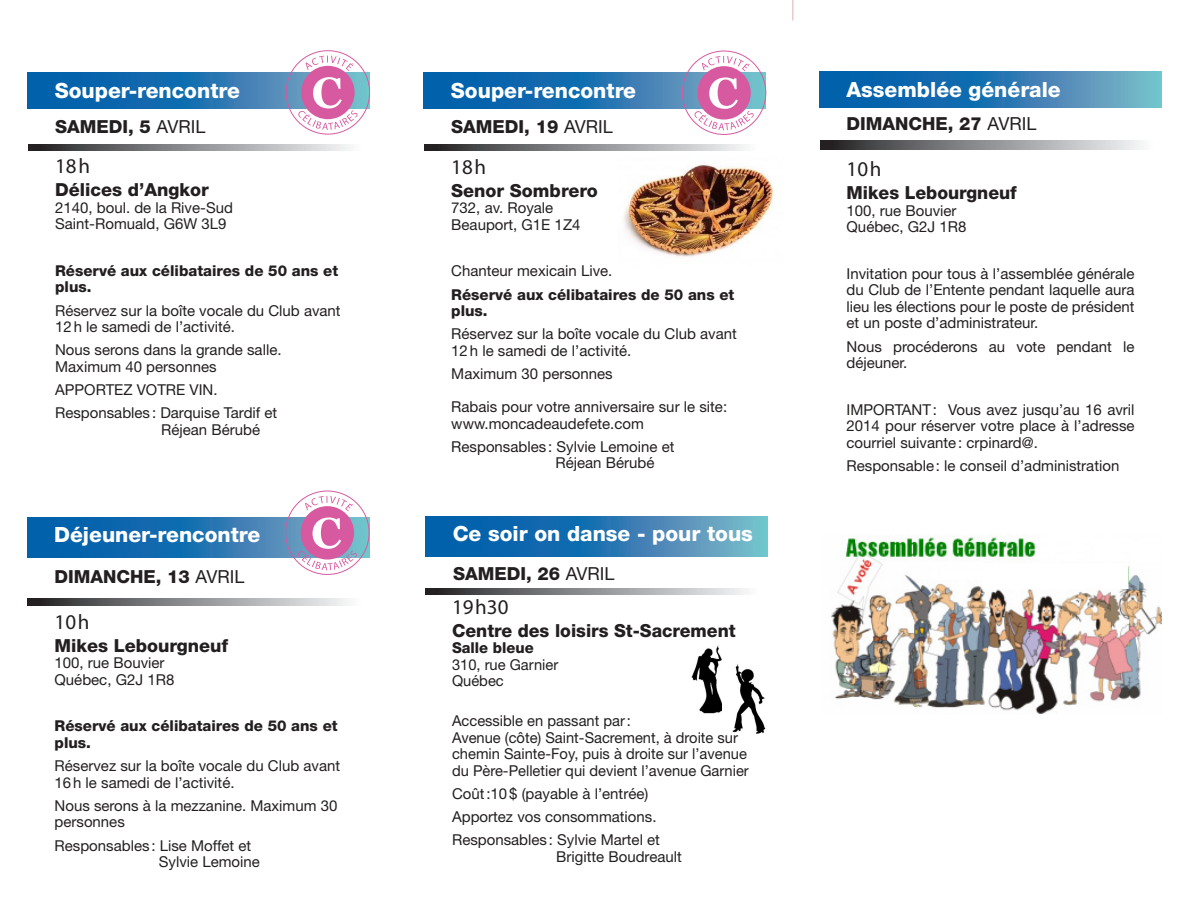
<style>
.page{position:relative;width:1188px;height:918px;background:#fff}
.page>*{position:absolute;margin:0;border:0;box-sizing:border-box;transform-origin:0 0}
.t1{font:800 21px "Helvetica Neue";color:#fff}
.t2{font:21px "Myriad Pro";color:#231f20}
.t3{font:800 18px "Helvetica Neue";color:#231f20}
.t4{font:15px/16.5px "Helvetica Neue";color:#231f20}
.t5{font:800 15px/16.5px "Helvetica Neue";color:#231f20}
.s1{font-weight:400}
.s2{font-weight:800}
</style>
<div class="page">
<img style="left:691px;top:645px;width:31px;height:69px">
<img style="left:732px;top:664px;width:34px;height:70px">
<hr style="left:792px;top:0;width:2px;height:21px;background:#af2938">
<svg style="left:27px;top:517px;width:342px;height:40px;background:#2273b1"></svg>
<svg style="left:28px;top:598px;width:320px;height:7px;background:#8b8c8e"></svg>
<svg style="left:305px;top:496px;width:48px;height:15px"></svg>
<div style="left:301px;top:506px;width:53px;height:54px;background:#d75aa1;border-radius:50%"></div>
<svg style="left:297px;top:517px;width:60px;height:53px"></svg>
<svg style="left:28px;top:73px;width:342px;height:35px;background:#2273b1"></svg>
<svg style="left:28px;top:144px;width:321px;height:7px;background:#8b8c8e"></svg>
<svg style="left:306px;top:56px;width:48px;height:15px"></svg>
<div style="left:301px;top:66px;width:54px;height:53px;background:#d75aa1;border-radius:50%"></div>
<svg style="left:298px;top:77px;width:60px;height:53px"></svg>
<svg style="left:424px;top:73px;width:342px;height:36px;background:#2273b1"></svg>
<svg style="left:424px;top:145px;width:321px;height:6px;background:#8b8c8e"></svg>
<svg style="left:702px;top:56px;width:48px;height:15px"></svg>
<div style="left:697px;top:66px;width:54px;height:54px;background:#d75aa1;border-radius:50%"></div>
<svg style="left:694px;top:77px;width:60px;height:53px"></svg>
<img style="left:623px;top:165px;width:151px;height:92px">
<svg style="left:426px;top:589px;width:320px;height:5px;background:#8b8c8e"></svg>
<svg style="left:426px;top:516px;width:342px;height:40px;background:#2e7db4"></svg>
<img style="left:831px;top:537px;width:330px;height:177px">
<div style="left:982px;top:563px;width:147px;height:26px;background:#fff"></div>
<svg style="left:821px;top:140px;width:320px;height:10px;background:#8b8c8e"></svg>
<svg style="left:819px;top:72px;width:342px;height:35px;background:#2e7db4"></svg>
<p class="t1" style="left:55px;top:78px;width:187px">Souper-rencontre</p>
<p class="t3" style="left:55px;top:116px;width:152px">SAMEDI, 5 <span class="s1">AVRIL</span></p>
<p class="t1" style="left:451px;top:78px;width:187px">Souper-rencontre</p>
<p class="t3" style="left:451px;top:116px;width:163px">SAMEDI, 19 <span class="s1">AVRIL</span></p>
<p class="t1" style="left:846px;top:77px;width:216px">Assemblée générale</p>
<p class="t3" style="left:846px;top:113px;width:191px">DIMANCHE, 27 <span class="s1">AVRIL</span></p>
<p class="t2" style="left:55px;top:153px;width:36px">18h</p>
<p class="t3" style="left:55px;top:179px;width:155px">Délices d’Angkor</p>
<p class="t4" style="left:55px;top:199px;width:179px">2140, boul. de la Rive-Sud<br>Saint-Romuald, G6W 3L9</p>
<p class="t5" style="left:55px;top:262px;width:285px">Réservé aux célibataires de 50 ans et plus.</p>
<p class="t4" style="left:55px;top:302px;width:287px">Réservez sur la boîte vocale du Club avant<br>12h le samedi de l’activité.</p>
<p class="t4" style="left:55px;top:342px;width:228px">Nous serons dans la grande salle.<br>Maximum 40 personnes</p>
<p class="t4" style="left:55px;top:381px;width:164px">APPORTEZ VOTRE VIN.</p>
<p class="t4" style="left:161px;top:405px;width:118px;text-indent:-106px">Responsables: Darquise Tardif et<br>Réjean Bérubé</p>
<p class="t2" style="left:451px;top:154px;width:36px">18h</p>
<p class="t3" style="left:451px;top:180px;width:148px">Senor Sombrero</p>
<p class="t4" style="left:451px;top:200px;width:131px">732, av. Royale<br>Beauport, G1E 1Z4</p>
<p class="t4" style="left:451px;top:263px;width:163px">Chanteur mexicain Live.</p>
<p class="t5" style="left:451px;top:286px;width:285px">Réservé aux célibataires de 50 ans et plus.</p>
<p class="t4" style="left:451px;top:326px;width:287px">Réservez sur la boîte vocale du Club avant<br>12h le samedi de l’activité.</p>
<p class="t4" style="left:451px;top:365px;width:163px">Maximum 30 personnes</p>
<p class="t4" style="left:451px;top:398px;width:277px">Rabais pour votre anniversaire sur le site: www.moncadeaudefete.com</p>
<p class="t4" style="left:556px;top:438px;width:121px;text-indent:-104px">Responsables: Sylvie Lemoine et<br>Réjean Bérubé</p>
<p class="t2" style="left:847px;top:156px;width:36px">10h</p>
<p class="t3" style="left:847px;top:182px;width:172px">Mikes Lebourgneuf</p>
<p class="t4" style="left:847px;top:202px;width:121px">100, rue Bouvier<br>Québec, G2J 1R8</p>
<p class="t4" style="left:847px;top:265px;width:290px;text-align:justify">Invitation pour tous à l’assemblée générale du Club de l’Entente pendant laquelle aura lieu les élections pour le poste de président et un poste d’administrateur.</p>
<p class="t4" style="left:847px;top:338px;width:289px">Nous procéderons au vote pendant le déjeuner.</p>
<p class="t4" style="left:847px;top:401px;width:290px;text-align:justify">IMPORTANT: Vous avez jusqu’au 16 avril 2014 pour réserver votre place à l’adresse courriel suivante: crpinard@.</p>
<p class="t4" style="left:847px;top:457px;width:274px">Responsable: le conseil d’administration</p>
<p class="t1" style="left:54px;top:522px;width:208px">Déjeuner-rencontre</p>
<p class="t1" style="left:453px;top:521px;width:302px">Ce soir on danse - pour tous</p>
<p class="t3" style="left:55px;top:565px;width:191px">DIMANCHE, 13 <span class="s1">AVRIL</span></p>
<p class="t3" style="left:453px;top:563px;width:163px">SAMEDI, 26 <span class="s1">AVRIL</span></p>
<p class="t2" style="left:55px;top:609px;width:36px">10h</p>
<p class="t3" style="left:55px;top:635px;width:175px">Mikes Lebourgneuf</p>
<p class="t4" style="left:55px;top:655px;width:121px">100, rue Bouvier<br>Québec, G2J 1R8</p>
<p class="t5" style="left:55px;top:718px;width:285px">Réservé aux célibataires de 50 ans et plus.</p>
<p class="t4" style="left:55px;top:757px;width:287px">Réservez sur la boîte vocale du Club avant<br>16h le samedi de l’activité.</p>
<p class="t4" style="left:55px;top:797px;width:284px">Nous serons à la mezzanine. Maximum 30 personnes</p>
<p class="t4" style="left:159px;top:837px;width:103px;text-indent:-104px">Responsables : Lise Moffet et<br>Sylvie Lemoine</p>
<p class="t2" style="left:452px;top:594px;width:58px">19h30</p>
<p class="t3" style="left:452px;top:620px;width:285px">Centre des loisirs St-Sacrement</p>
<p class="t4" style="left:452px;top:640px;width:108px"><span class="s2">Salle bleue<br></span>310, rue Garnier<br>Québec</p>
<p class="t4" style="left:452px;top:712px;width:180px">Accessible en passant par:</p>
<p class="t4" style="left:452px;top:729px;width:298px">Avenue (côte) Saint-Sacrement, à droite sur chemin Sainte-Foy, puis à droite sur l’avenue du Père-Pelletier qui devient l’avenue Garnier</p>
<p class="t4" style="left:452px;top:785px;width:198px">Coût:10$ (payable à l’entrée)</p>
<p class="t4" style="left:452px;top:808px;width:206px">Apportez vos consommations.</p>
<p class="t4" style="left:556px;top:832px;width:127px;text-indent:-104px">Responsables: Sylvie Martel et<br>Brigitte Boudreault</p>
</div>
